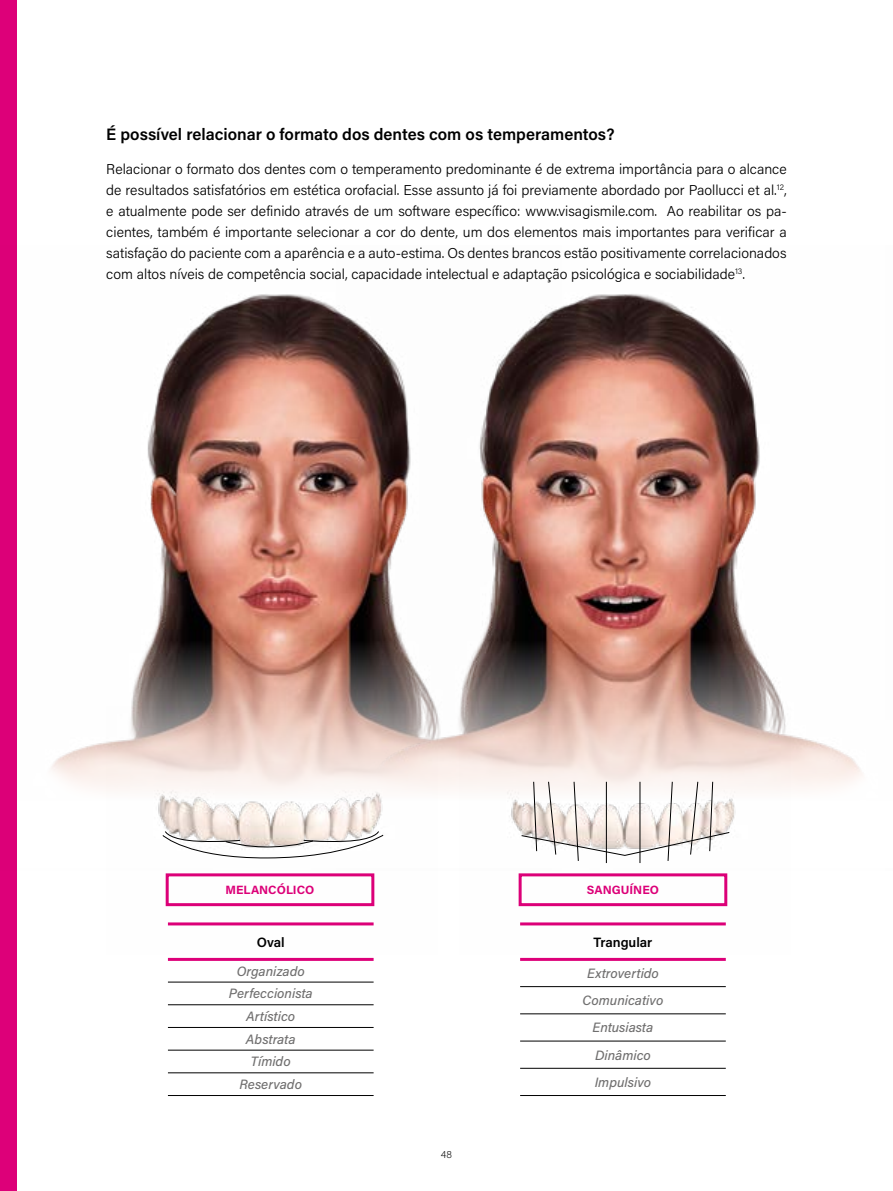
<style>
.page{position:relative;width:893px;height:1191px;background:#fff}
.page>*{position:absolute;margin:0;border:0;box-sizing:border-box;transform-origin:0 0}
.t1{font:600 16.5px "Acumin Pro";color:#000}
.t2{font:300 14.25px/21px "Acumin Pro";color:#000;text-align:justify}
.t3{font:italic 500 13.5px/22.6px "Acumin Pro";color:#706f6f;text-align:center}
.t4{font:600 13.5px "Acumin Pro";color:#000}
.t5{font:700 12px "Acumin Pro";color:#dd0079}
.t6{font:200 10.5px "Acumin Pro";color:#000}
</style>
<div class="page">
<div style="left:0;top:0;width:17px;height:1191px;background:#dd0079"></div>
<img style="left:147px;top:294px;width:190px;height:346px">
<img style="left:337px;top:294px;width:423px;height:346px">
<svg style="left:51px;top:640px;width:811px;height:150px"></svg>
<hr style="left:168px;top:981px;width:206px;height:1px;background:#000">
<hr style="left:168px;top:1004px;width:206px;height:1px;background:#000">
<hr style="left:168px;top:1027px;width:206px;height:1px;background:#000">
<hr style="left:168px;top:1049px;width:206px;height:1px;background:#000">
<hr style="left:168px;top:1072px;width:206px;height:1px;background:#000">
<hr style="left:168px;top:1095px;width:206px;height:1px;background:#000">
<hr style="left:168px;top:958px;width:206px;height:3px;background:#dd0079">
<hr style="left:520px;top:986px;width:206px;height:1px;background:#000">
<hr style="left:520px;top:1013px;width:206px;height:1px;background:#000">
<hr style="left:520px;top:1040px;width:206px;height:1px;background:#000">
<hr style="left:520px;top:1068px;width:206px;height:1px;background:#000">
<hr style="left:520px;top:1095px;width:206px;height:1px;background:#000">
<hr style="left:520px;top:958px;width:206px;height:3px;background:#dd0079">
<img style="left:106px;top:706px;width:331px;height:220px">
<img style="left:459px;top:706px;width:331px;height:220px">
<svg style="left:162px;top:830px;width:222px;height:28px"></svg>
<hr style="left:606px;top:782px;width:1px;height:81px;background:#000">
<hr style="left:640px;top:782px;width:1px;height:81px;background:#000">
<svg style="left:521px;top:781px;width:209px;height:80px"></svg>
<p class="t1" style="left:106px;top:122px;width:510px">É possível relacionar o formato dos dentes com os temperamentos?</p>
<p class="t2" style="left:106px;top:157px;width:682px">Relacionar o formato dos dentes com o temperamento predominante é de extrema importância para o alcance de resultados satisfatórios em estética orofacial. Esse assunto já foi previamente abordado por Paollucci et al.<sup>12</sup>, e atualmente pode ser definido através de um software específico: www.visagismile.com. Ao reabilitar os pa&shy;cientes, também é importante selecionar a cor do dente, um dos elementos mais importantes para verificar a satisfação do paciente com a aparência e a auto-estima. Os dentes brancos estão positivamente correlacionados com altos níveis de competência social, capacidade intelectual e adaptação psicológica e sociabilidade<sup>13</sup>.</p>
<p class="t5" style="left:226px;top:881px;width:90px">MELANCÓLICO</p>
<p class="t5" style="left:587px;top:881px;width:74px">SANGUÍNEO</p>
<p class="t4" style="left:257px;top:932px;width:29px">Oval</p>
<p class="t3" style="left:229px;top:959px;width:85px">Organizado<br>Perfeccionista<br>Artístico<br>Abstrata<br>Tímido<br>Reservado</p>
<p class="t6" style="left:441px;top:1146px;width:13px">48</p>
<p class="t4" style="left:594px;top:932px;width:60px">Trangular</p>
<p class="t3" style="left:582px;top:959px;width:82px;line-height:27.2px">Extrovertido<br>Comunicativo<br>Entusiasta<br>Dinâmico<br>Impulsivo</p>
</div>
